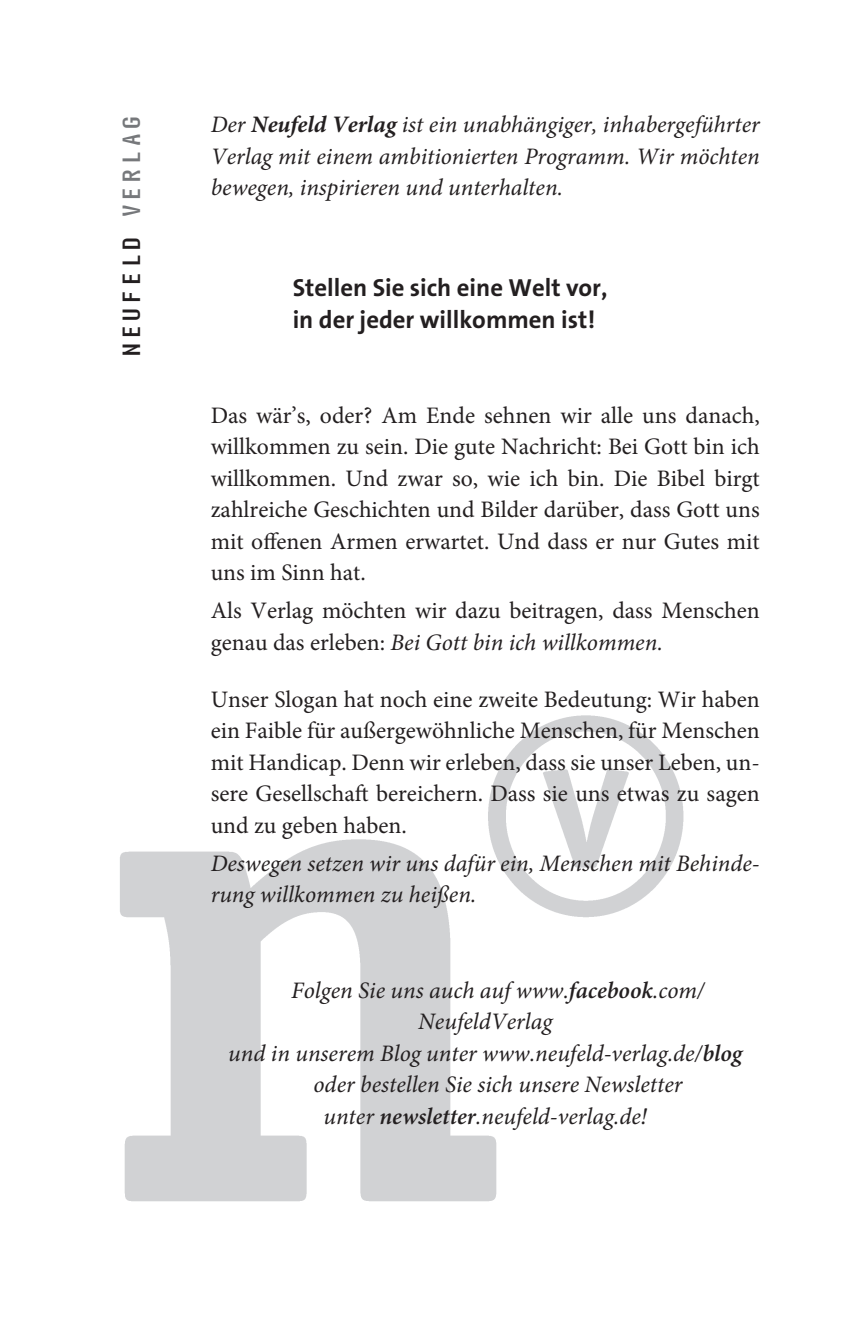
<style>
.page{position:relative;width:862px;height:1340px;background:#fff}
.page>*{position:absolute;margin:0;border:0;box-sizing:border-box;transform-origin:0 0}
.t1{font:27.9px "Audimat Mono";letter-spacing:.11em;color:#231f20}
.Standardtext_mit_Ein{font:700 24.75px "The Sans B W7";color:#231f20}
.Standardtext_mit_Ein-2{font:23.62px/31.5px "Minion Pro";color:#231f20;text-align:justify}
.Standardtext_mit_Ein-3{font:italic 23.62px/31.5px "Minion Pro";color:#231f20}
.s1{color:#76787b}
.s2{font-weight:700}
.s3{font-style:italic}
.s4{font-weight:600}
</style>
<div class="page">
<img style="left:120px;top:715px;width:564px;height:487px">
<p class="t1" style="left:117px;top:357px;width:244px;rotate:-90deg">NEUFELD <span class="s1">VERLAG</span></p>
<p class="Standardtext_mit_Ein-3" style="left:210px;top:109px;width:550px;text-align:justify">Der <span class="s2">Neufeld Verlag</span> ist ein unabhängiger, inhabergeführter Verlag mit einem ambitionierten Programm. Wir möchten bewegen, inspirieren und unterhalten.</p>
<p class="Standardtext_mit_Ein" style="left:292px;top:272px;width:316px">Stellen Sie sich eine Welt vor,</p>
<p class="Standardtext_mit_Ein" style="left:292px;top:303px;width:304px">in der jeder willkommen ist!</p>
<p class="Standardtext_mit_Ein-2" style="left:210px;top:399px;width:550px">Das wär’s, oder? Am Ende sehnen wir alle uns danach, willkommen zu sein. Die gute Nachricht: Bei Gott bin ich willkommen. Und zwar so, wie ich bin. Die Bibel birgt zahlreiche Geschichten und Bilder darüber, dass Gott uns mit offenen Armen erwartet. Und dass er nur Gutes mit uns im Sinn hat.</p>
<p class="Standardtext_mit_Ein-2" style="left:210px;top:595px;width:550px">Als Verlag möchten wir dazu beitragen, dass Menschen genau das erleben: <span class="s3">Bei Gott bin ich willkommen.</span></p>
<p class="Standardtext_mit_Ein-2" style="left:210px;top:683px;width:550px">Unser Slogan hat noch eine zweite Bedeutung: Wir haben ein Faible für außergewöhnliche Menschen, für Menschen mit Handicap. Denn wir erleben, dass sie unser Leben, un&shy;sere Gesellschaft bereichern. Dass sie uns etwas zu sagen und zu geben haben.</p>
<p class="Standardtext_mit_Ein-3" style="left:210px;top:847px;width:550px">Deswegen setzen wir uns dafür ein, Menschen mit Behinde&shy;rung willkommen zu heißen.</p>
<p class="Standardtext_mit_Ein-3" style="left:291px;top:974px;width:415px">Folgen Sie uns auch auf www.<span class="s4">facebook</span>.com/</p>
<p class="Standardtext_mit_Ein-3" style="left:418px;top:1005px;width:135px">NeufeldVerlag</p>
<p class="Standardtext_mit_Ein-3" style="left:228px;top:1037px;width:515px">und in unserem Blog unter www.neufeld-verlag.de/<span class="s4">blog</span></p>
<p class="Standardtext_mit_Ein-3" style="left:323px;top:1068px;width:360px;text-indent:-10px">oder bestellen Sie sich unsere Newsletter unter <span class="s4">newsletter</span>.neufeld-verlag.de!</p>
</div>
